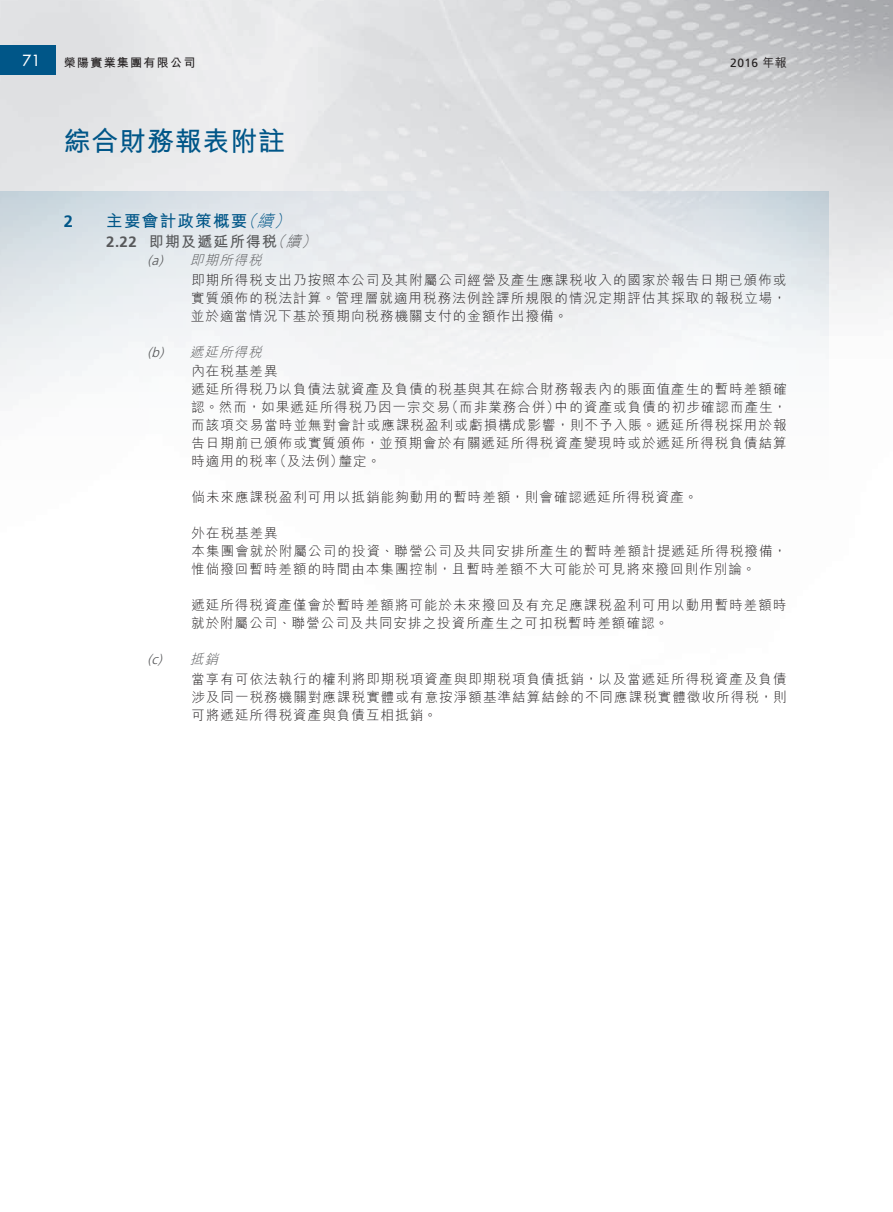
<style>
.page{position:relative;width:893px;height:1212px;background:#fff}
.page>*{position:absolute;margin:0;border:0;box-sizing:border-box;transform-origin:0 0}
.t1{font:700 27px "M Hei HK";letter-spacing:.03em;color:#005688}
.t2{font:700 16.5px "M Hei HK";letter-spacing:.08em;color:#005688}
.t3{font:italic 300 16.5px "M Hei HK";color:#005688}
.t4{font:700 16.5px "Frutiger LT Std";color:#005688}
.t5{font:700 15px "M Hei HK";letter-spacing:.08em;color:#57585a}
.t6{font:700 15px "Frutiger LT Std";color:#57585a}
.t7{font:italic 300 15px "M Hei HK";color:#57585a}
.t8{font:500 15px "Futura Std";color:#fff}
.t9{font:300 13.5px/18px "M Hei HK";letter-spacing:.08em;color:#231f20;text-align:justify}
.t10{font:italic 300 13.5px "M Hei HK";color:#57585a}
.t11{font:italic 300 13.5px "Frutiger LT Std";color:#57585a}
.t12{font:700 12px "M Hei HK";letter-spacing:.11em;color:#231f20}
.t13{font:12px "Frutiger LT Std";color:#231f20}
.s1{font-family:"M Hei HK";font-weight:500}
</style>
<div class="page">
<img style="left:0;top:0;width:893px;height:315px">
<div style="left:0;top:46px;width:55px;height:29px;background:#005688"></div>
<svg style="left:0;top:191px;width:829px;height:201px"></svg>
<p class="t8" style="left:23px;top:51px;width:19px">71</p>
<p class="t12" style="left:64px;top:54px;width:133px">榮陽實業集團有限公司</p>
<h1 class="t1" style="left:64px;top:121px;width:223px">綜合財務報表附註</h1>
<p class="t4" style="left:64px;top:212px;width:11px">2</p>
<p class="t2" style="left:106px;top:209px;width:143px">主要會計政策概要</p>
<p class="t3" style="left:257px;top:210px;width:24px">續</p>
<p class="t3" style="left:240px;top:210px;width:24px">（</p>
<p class="t3" style="left:274px;top:210px;width:24px">(</p>
<p class="t6" style="left:106px;top:233px;width:32px">2.22</p>
<p class="t7" style="left:286px;top:231px;width:22px">續</p>
<p class="t7" style="left:270px;top:231px;width:22px">（</p>
<p class="t7" style="left:301px;top:231px;width:22px">(</p>
<p class="t5" style="left:149px;top:231px;width:130px">即期及遞延所得稅</p>
<p class="t11" style="left:147px;top:253px;width:21px">)a(</p>
<p class="t10" style="left:190px;top:251px;width:78px">即期所得稅</p>
<p class="t13" style="left:730px;top:56px;width:58px">2016 <span class="s1">年報</span></p>
<p class="t11" style="left:147px;top:344px;width:21px">)b(</p>
<p class="t11" style="left:147px;top:652px;width:20px">)c(</p>
<p class="t9" style="left:191px;top:270px;width:597px">即期所得稅支出乃按照本公司及其附屬公司經營及產生應課稅收入的國家於報告日期已頒佈或實質頒佈的稅法計算。管理層就適用稅務法例詮譯所規限的情況定期評估其採取的報稅立場，並於適當情況下基於預期向稅務機關支付的金額作出撥備。</p>
<p class="t10" style="left:190px;top:342px;width:78px">遞延所得稅</p>
<p class="t9" style="left:191px;top:362px;width:88px">內在稅基差異</p>
<p class="t9" style="left:191px;top:380px;width:597px">遞延所得稅乃以負債法就資產及負債的稅基與其在綜合財務報表內的賬面值產生的暫時差額確</p>
<p class="t9" style="left:555px;top:398px;width:233px">中的資產或負債的初步確認而產生，</p>
<p class="t9" style="left:445px;top:398px;width:116px">（而非業務合併）</p>
<p class="t9" style="left:191px;top:398px;width:260px">認。然而，如果遞延所得稅乃因一宗交易</p>
<p class="t9" style="left:191px;top:416px;width:597px">而該項交易當時並無對會計或應課稅盈利或虧損構成影響，則不予入賬。遞延所得稅採用於報</p>
<p class="t9" style="left:191px;top:434px;width:597px">告日期前已頒佈或實質頒佈，並預期會於有關遞延所得稅資產變現時或於遞延所得稅負債結算</p>
<p class="t9" style="left:339px;top:452px;width:43px">釐定。</p>
<p class="t9" style="left:273px;top:452px;width:72px">（及法例）</p>
<p class="t9" style="left:191px;top:452px;width:88px">時適用的稅率</p>
<p class="t9" style="left:191px;top:488px;width:508px">倘未來應課稅盈利可用以抵銷能夠動用的暫時差額，則會確認遞延所得稅資產。</p>
<p class="t9" style="left:191px;top:524px;width:597px;text-align:left">外在稅基差異<br>本集團會就於附屬公司的投資、聯營公司及共同安排所產生的暫時差額計提遞延所得稅撥備，惟倘撥回暫時差額的時間由本集團控制，且暫時差額不大可能於可見將來撥回則作別論。</p>
<p class="t9" style="left:191px;top:596px;width:597px">遞延所得稅資產僅會於暫時差額將可能於未來撥回及有充足應課稅盈利可用以動用暫時差額時就於附屬公司、聯營公司及共同安排之投資所產生之可扣稅暫時差額確認。</p>
<p class="t10" style="left:190px;top:650px;width:34px">抵銷</p>
<p class="t9" style="left:191px;top:669px;width:597px">當享有可依法執行的權利將即期稅項資產與即期稅項負債抵銷，以及當遞延所得稅資產及負債涉及同一稅務機關對應課稅實體或有意按淨額基準結算結餘的不同應課稅實體徵收所得稅，則可將遞延所得稅資產與負債互相抵銷。</p>
</div>
